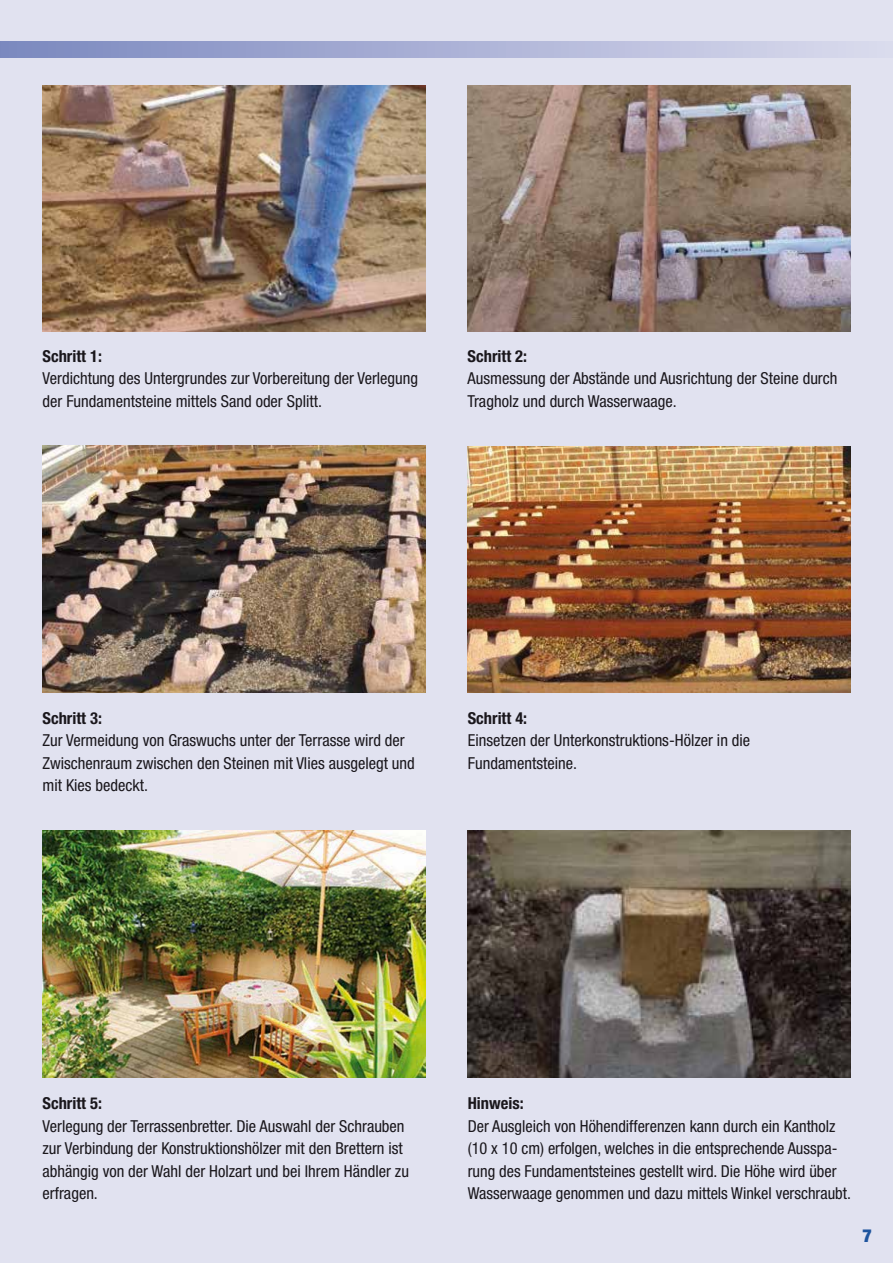
<style>
.page{position:relative;width:893px;height:1263px;background:#e1e2f0}
.page>*{position:absolute;margin:0;border:0;box-sizing:border-box;transform-origin:0 0}
.t1{font:900 condensed 18px "Helvetica Neue";color:#1e549e}
.t2{font:condensed 16.5px/22.5px "Helvetica Neue";color:#1a171c}
.t3{font:700 condensed 16.5px "Helvetica Neue";color:#1a171c}
</style>
<div class="page">
<div style="left:0;top:41px;width:893px;height:16px;background:linear-gradient(to right,#7b88bf,#dbdbee)"></div>
<img style="left:43px;top:85px;width:382px;height:247px">
<img style="left:468px;top:85px;width:382px;height:247px">
<img style="left:43px;top:446px;width:382px;height:246px">
<img style="left:468px;top:446px;width:382px;height:247px">
<img style="left:43px;top:830px;width:382px;height:247px">
<img style="left:468px;top:830px;width:382px;height:247px">
<p class="t3" style="left:43px;top:346px;width:61px">Schritt 1:</p>
<p class="t2" style="left:43px;top:367px;width:377px">Verdichtung des Untergrundes zur Vorbereitung der Verlegung der Fundamentsteine mittels Sand oder Splitt.</p>
<p class="t3" style="left:468px;top:346px;width:61px">Schritt 2:</p>
<p class="t2" style="left:468px;top:367px;width:371px">Ausmessung der Abstände und Ausrichtung der Steine durch<br>Tragholz und durch Wasserwaage.</p>
<p class="t3" style="left:43px;top:708px;width:61px">Schritt 3:</p>
<p class="t2" style="left:43px;top:729px;width:374px">Zur Vermeidung von Graswuchs unter der Terrasse wird der<br>Zwischenraum zwischen den Steinen mit Vlies ausgelegt und mit Kies bedeckt.</p>
<p class="t3" style="left:468px;top:708px;width:61px">Schritt 4:</p>
<p class="t2" style="left:468px;top:729px;width:284px">Einsetzen der Unterkonstruktions-Hölzer in die<br>Fundamentsteine.</p>
<p class="t3" style="left:43px;top:1093px;width:61px">Schritt 5:</p>
<p class="t2" style="left:43px;top:1114px;width:368px">Verlegung der Terrassenbretter. Die Auswahl der Schrauben zur Verbindung der Konstruktionshölzer mit den Brettern ist abhängig von der Wahl der Holzart und bei Ihrem Händler zu erfragen.</p>
<p class="t3" style="left:468px;top:1093px;width:57px">Hinweis:</p>
<p class="t2" style="left:468px;top:1114px;width:385px">Der Ausgleich von Höhendifferenzen kann durch ein Kantholz (10 x 10 cm) erfolgen, welches in die entsprechende Ausspa&shy;rung des Fundamentsteines gestellt wird. Die Höhe wird über Wasserwaage genommen und dazu mittels Winkel verschraubt.</p>
<p class="t1" style="left:862px;top:1224px;width:11px">7</p>
</div>
